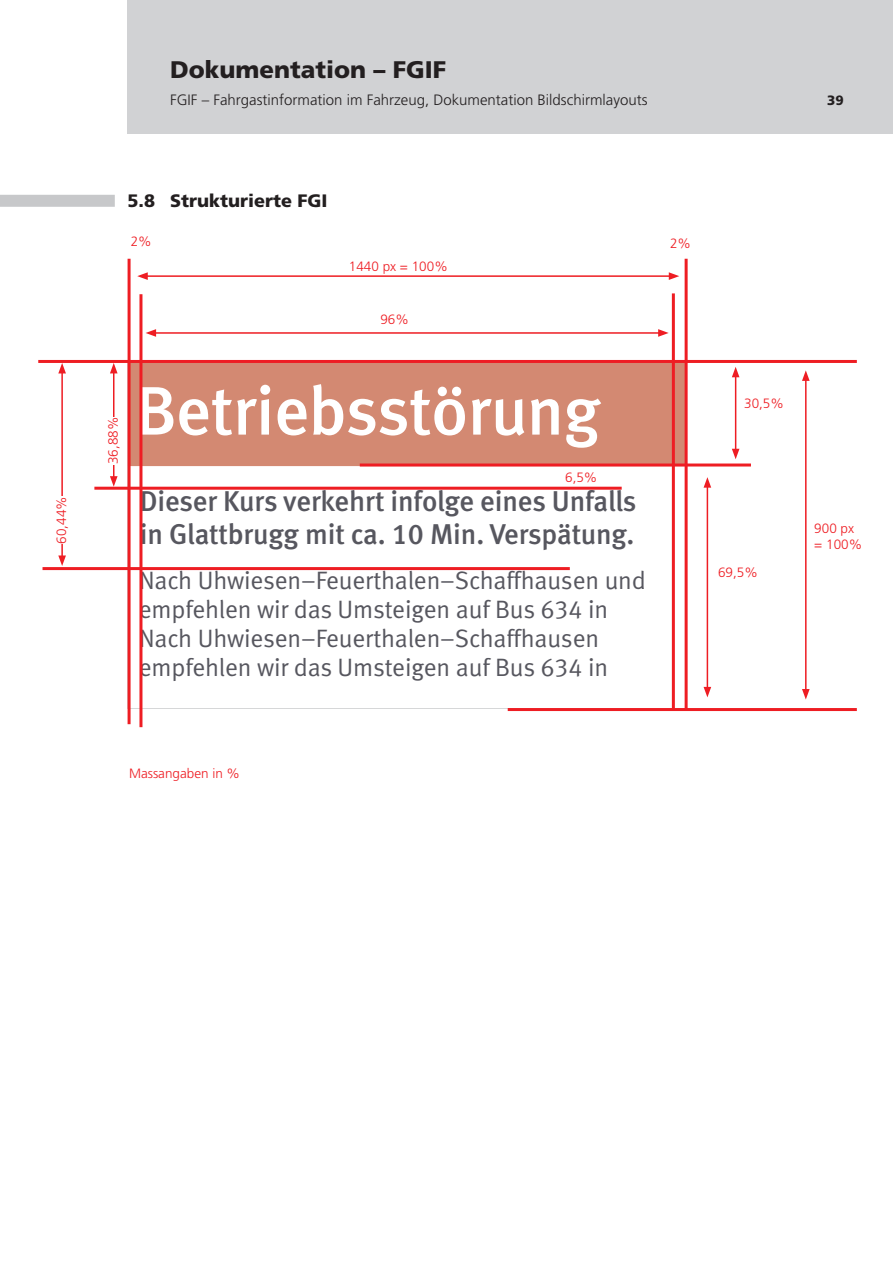
<style>
.page{position:relative;width:893px;height:1263px;background:#fff}
.page>*{position:absolute;margin:0;border:0;box-sizing:border-box;transform-origin:0 0}
.t1{font:68.55px "Meta Medium LF";letter-spacing:-.01em;color:#fff}
.t2{font:28.65px/32.8px "Meta Medium LF";letter-spacing:-.005em;color:#57575f}
.t3{font:25.2px/29.1px "Meta Normal LF";letter-spacing:-.005em;color:#57575f}
.t4{font:900 24px "Frutiger";color:#231f20}
.t5{font:900 18px "Frutiger";color:#231f20}
.t6{font:300 15px "Frutiger";color:#231f20}
.t7{font:300 13.5px/16.2px "Frutiger";color:#ee1d23}
.t8{font:900 13.5px "Frutiger";color:#231f20}
</style>
<div class="page">
<div style="left:127px;top:0;width:766px;height:133px;background:#d1d2d4"></div>
<svg style="left:131px;top:363px;width:554px;height:346px"></svg>
<div style="left:0;top:195px;width:115px;height:12px;background:#c7c8ca"></div>
<hr style="left:128px;top:259px;width:3px;height:465px;background:#ee1d23">
<hr style="left:685px;top:259px;width:3px;height:450px;background:#ee1d23">
<hr style="left:145px;top:275px;width:526px;height:2px;background:#ee1d23">
<svg style="left:137px;top:272px;width:11px;height:8px"></svg>
<svg style="left:669px;top:272px;width:10px;height:8px"></svg>
<hr style="left:360px;top:463px;width:391px;height:3px;background:#ee1d23">
<hr style="left:38px;top:360px;width:819px;height:3px;background:#ee1d23">
<hr style="left:508px;top:708px;width:349px;height:3px;background:#ee1d23">
<hr style="left:805px;top:379px;width:1px;height:312px;background:#ee1d23">
<svg style="left:802px;top:370px;width:8px;height:11px"></svg>
<svg style="left:802px;top:689px;width:8px;height:10px"></svg>
<hr style="left:707px;top:485px;width:1px;height:204px;background:#ee1d23">
<svg style="left:704px;top:477px;width:7px;height:11px"></svg>
<svg style="left:704px;top:687px;width:7px;height:10px"></svg>
<hr style="left:735px;top:375px;width:1px;height:76px;background:#ee1d23">
<svg style="left:732px;top:367px;width:7px;height:10px"></svg>
<svg style="left:732px;top:449px;width:7px;height:10px"></svg>
<hr style="left:139px;top:294px;width:3px;height:433px;background:#ee1d23">
<hr style="left:94px;top:487px;width:528px;height:3px;background:#ee1d23">
<hr style="left:672px;top:293px;width:3px;height:416px;background:#ee1d23">
<hr style="left:154px;top:332px;width:506px;height:2px;background:#ee1d23">
<svg style="left:146px;top:329px;width:10px;height:8px"></svg>
<svg style="left:658px;top:329px;width:11px;height:8px"></svg>
<hr style="left:113px;top:371px;width:1px;height:107px;background:#ee1d23">
<svg style="left:110px;top:363px;width:8px;height:10px"></svg>
<svg style="left:110px;top:476px;width:8px;height:11px"></svg>
<div style="left:99px;top:417px;width:27px;height:47px;background:#fff"></div>
<hr style="left:43px;top:567px;width:527px;height:3px;background:#ee1d23">
<hr style="left:61px;top:371px;width:2px;height:187px;background:#ee1d23">
<svg style="left:58px;top:363px;width:8px;height:10px"></svg>
<svg style="left:58px;top:555px;width:8px;height:11px"></svg>
<div style="left:47px;top:496px;width:27px;height:48px;background:#fff"></div>
<p class="t7" style="left:53px;top:543px;width:49px;rotate:-90deg">60,44%</p>
<p class="t4" style="left:170px;top:55px;width:278px">Dokumentation – FGIF</p>
<p class="t6" style="left:170px;top:91px;width:479px">FGIF – Fahrgastinformation im Fahrzeug, Dokumentation Bildschirmlayouts</p>
<p class="t8" style="left:827px;top:92px;width:18px">39</p>
<p class="t5" style="left:128px;top:190px;width:202px">5.8 Strukturierte FGI</p>
<p class="t7" style="left:131px;top:233px;width:23px">2%</p>
<p class="t7" style="left:349px;top:259px;width:100px">1440 px = 100%</p>
<p class="t7" style="left:380px;top:311px;width:30px">96%</p>
<p class="t7" style="left:105px;top:464px;width:49px;rotate:-90deg">36,88%</p>
<h1 class="t1" style="left:136px;top:371px;width:466px">Betriebsstörung</h1>
<p class="t7" style="left:565px;top:470px;width:34px">6,5%</p>
<p class="t2" style="left:140px;top:485px;width:498px">Dieser Kurs verkehrt infolge eines Unfalls in Glattbrugg mit ca. 10 Min. Verspätung.</p>
<p class="t3" style="left:139px;top:565px;width:509px">Nach Uhwiesen–Feuerthalen–Schaffhausen und empfehlen wir das Umsteigen auf Bus 634 in Nach Uhwiesen–Feuerthalen–Schaffhausen empfehlen wir das Umsteigen auf Bus 634 in</p>
<p class="t7" style="left:670px;top:236px;width:23px">2%</p>
<p class="t7" style="left:744px;top:395px;width:41px">30,5%</p>
<p class="t7" style="left:718px;top:564px;width:41px">69,5%</p>
<p class="t7" style="left:814px;top:520px;width:49px">900 px = 100%</p>
<p class="t7" style="left:129px;top:765px;width:113px">Massangaben in %</p>
</div>
